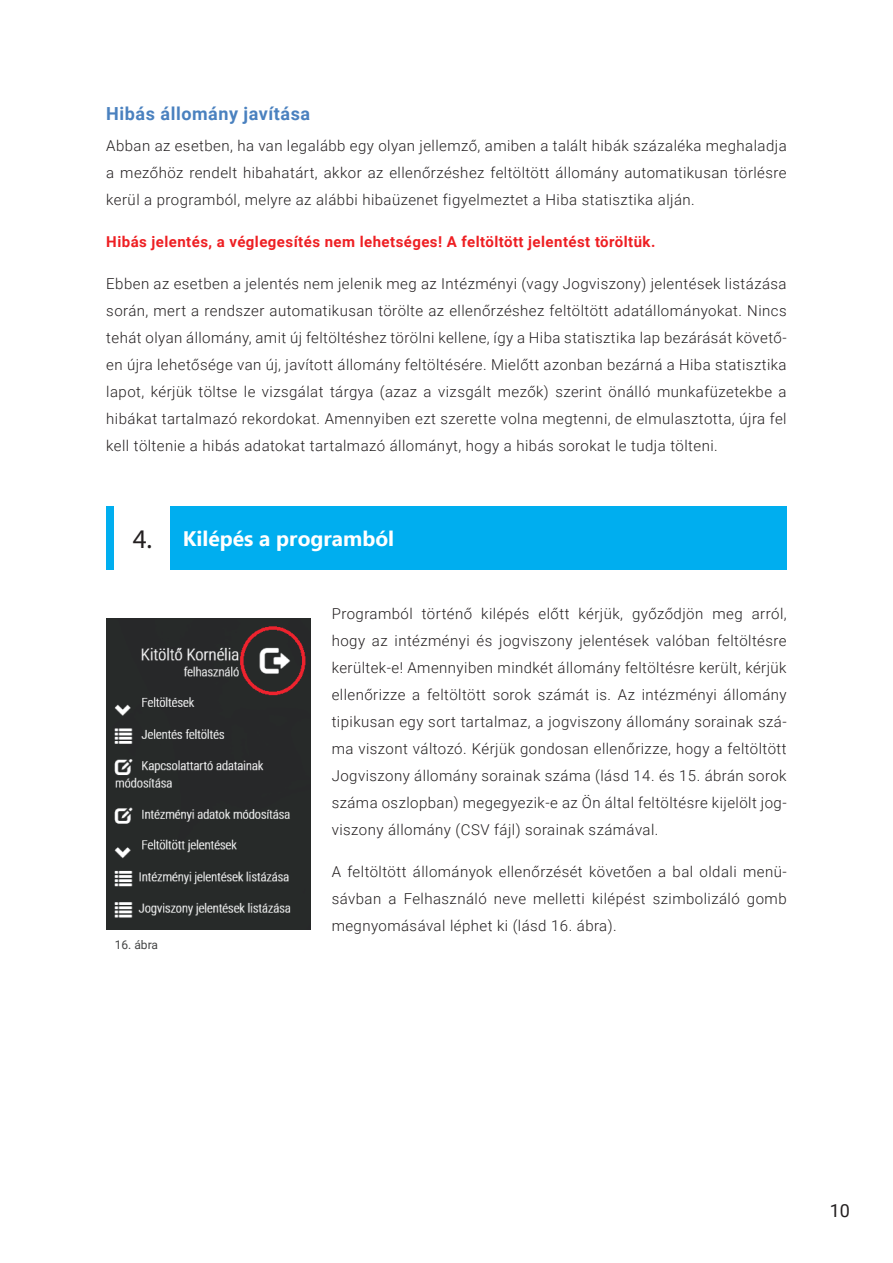
<style>
.page{position:relative;width:893px;height:1263px;background:#fff}
.page>*{position:absolute;margin:0;border:0;box-sizing:border-box;transform-origin:0 0}
.t1{font:700 21px "Ebrima";color:#fff}
.t2{font:700 18px "Roboto";letter-spacing:.03em;color:#4a81bf}
.t3{font:18px "Roboto";color:#231f20}
.t4{font:300 15px/27px "Roboto";letter-spacing:.03em;color:#231f20;text-align:justify}
.t5{font:700 15px "Roboto";letter-spacing:.03em;color:#ee1f23}
.t6{font:12px "Roboto";color:#434444}
.s1{font-family:"Myriad Pro";font-weight:400;font-size:27px;color:#231f20}
</style>
<div class="page">
<div style="left:106px;top:506px;width:681px;height:64px;background:#00aeef"></div>
<div style="left:115px;top:493px;width:55px;height:90px;background:#fff"></div>
<img style="left:106px;top:618px;width:204px;height:311px">
<p class="t2" style="left:106px;top:101px;width:205px">Hibás állomány javítása</p>
<p class="t4" style="left:106px;top:132px;width:682px">Abban az esetben, ha van legalább egy olyan jellemző, amiben a talált hibák százaléka meghaladja a mezőhöz rendelt hibahatárt, akkor az ellenőrzéshez feltöltött állomány automatikusan törlésre kerül a programból, melyre az alábbi hibaüzenet figyelmeztet a Hiba statisztika alján.</p>
<p class="t5" style="left:106px;top:231px;width:551px">Hibás jelentés, a véglegesítés nem lehetséges! A feltöltött jelentést töröltük.</p>
<p class="t4" style="left:106px;top:270px;width:682px">Ebben az esetben a jelentés nem jelenik meg az Intézményi (vagy Jogviszony) jelentések listázása során, mert a rendszer automatikusan törölte az ellenőrzéshez feltöltött adatállományokat. Nincs tehát olyan állomány, amit új feltöltéshez törölni kellene, így a Hiba statisztika lap bezárását követő&shy;en újra lehetősége van új, javított állomány feltöltésére. Mielőtt azonban bezárná a Hiba statisztika lapot, kérjük töltse le vizsgálat tárgya (azaz a vizsgált mezők) szerint önálló munkafüzetekbe a hibákat tartalmazó rekordokat. Amennyiben ezt szerette volna megtenni, de elmulasztotta, újra fel kell töltenie a hibás adatokat tartalmazó állományt, hogy a hibás sorokat le tudja tölteni.</p>
<h1 class="t1" style="left:133px;top:522px;width:263px"><span class="s1">4.</span> Kilépés a programból</h1>
<p class="t6" style="left:115px;top:936px;width:45px">16. ábra</p>
<p class="t4" style="left:332px;top:600px;width:456px">Programból történő kilépés előtt kérjük, győződjön meg arról, hogy az intézményi és jogviszony jelentések valóban feltöltésre kerültek-e! Amennyiben mindkét állomány feltöltésre került, kérjük ellenőrizze a feltöltött sorok számát is. Az intézményi állomány tipikusan egy sort tartalmaz, a jogviszony állomány sorainak szá&shy;ma viszont változó. Kérjük gondosan ellenőrizze, hogy a feltöltött Jogviszony állomány sorainak száma (lásd 14. és 15. ábrán sorok száma oszlopban) megegyezik-e az Ön által feltöltésre kijelölt jog&shy;viszony állomány (CSV fájl) sorainak számával.</p>
<p class="t4" style="left:332px;top:858px;width:456px">A feltöltött állományok ellenőrzését követően a bal oldali menü&shy;sávban a Felhasználó neve melletti kilépést szimbolizáló gomb megnyomásával léphet ki (lásd 16. ábra).</p>
<p class="t3" style="left:830px;top:1197px;width:22px">10</p>
</div>
